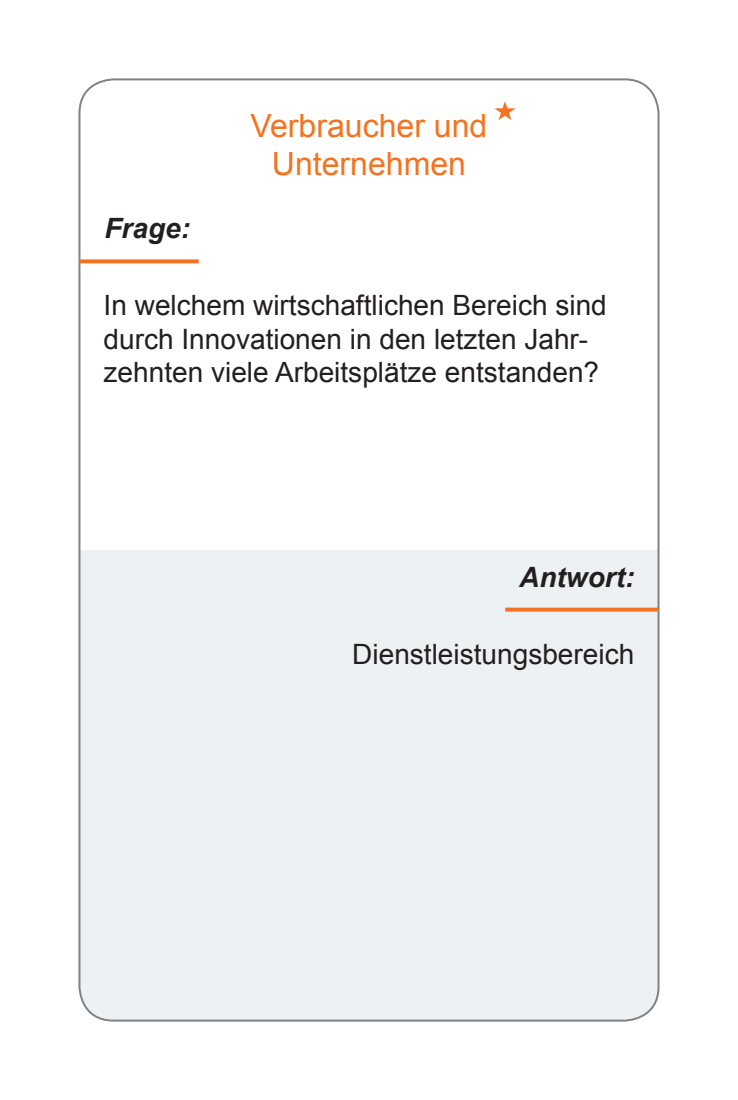
<style>
.page{position:relative;width:738px;height:1100px;background:#fff}
.page>*{position:absolute;margin:0;border:0;box-sizing:border-box;transform-origin:0 0}
.t1{font:32px/38.4px "Arial";color:#f47321;text-align:center}
.t2{font:28px/33.6px "Arial";color:#231f20}
.t3{font:italic 700 28px "Arial";color:#231f20}
</style>
<div class="page">
<div style="left:81px;top:550px;width:577px;height:470px;background:#edf1f3"></div>
<svg style="left:494px;top:101px;width:21px;height:19px"></svg>
<svg style="left:505px;top:608px;width:153px;height:4px"></svg>
<svg style="left:79px;top:259px;width:119px;height:4px"></svg>
<p class="t3" style="left:104px;top:210px;width:87px">Frage:</p>
<p class="t1" style="left:250px;top:107px;width:238px">Verbraucher und<br>Unternehmen</p>
<p class="t2" style="left:103px;top:289px;width:504px">In welchem wirtschaftlichen Bereich sind durch Innovationen in den letzten Jahr&shy;zehnten viele Arbeitsplätze entstanden?</p>
<p class="t3" style="left:518px;top:559px;width:117px">Antwort:</p>
<p class="t2" style="left:352px;top:638px;width:283px">Dienstleistungsbereich</p>
</div>
